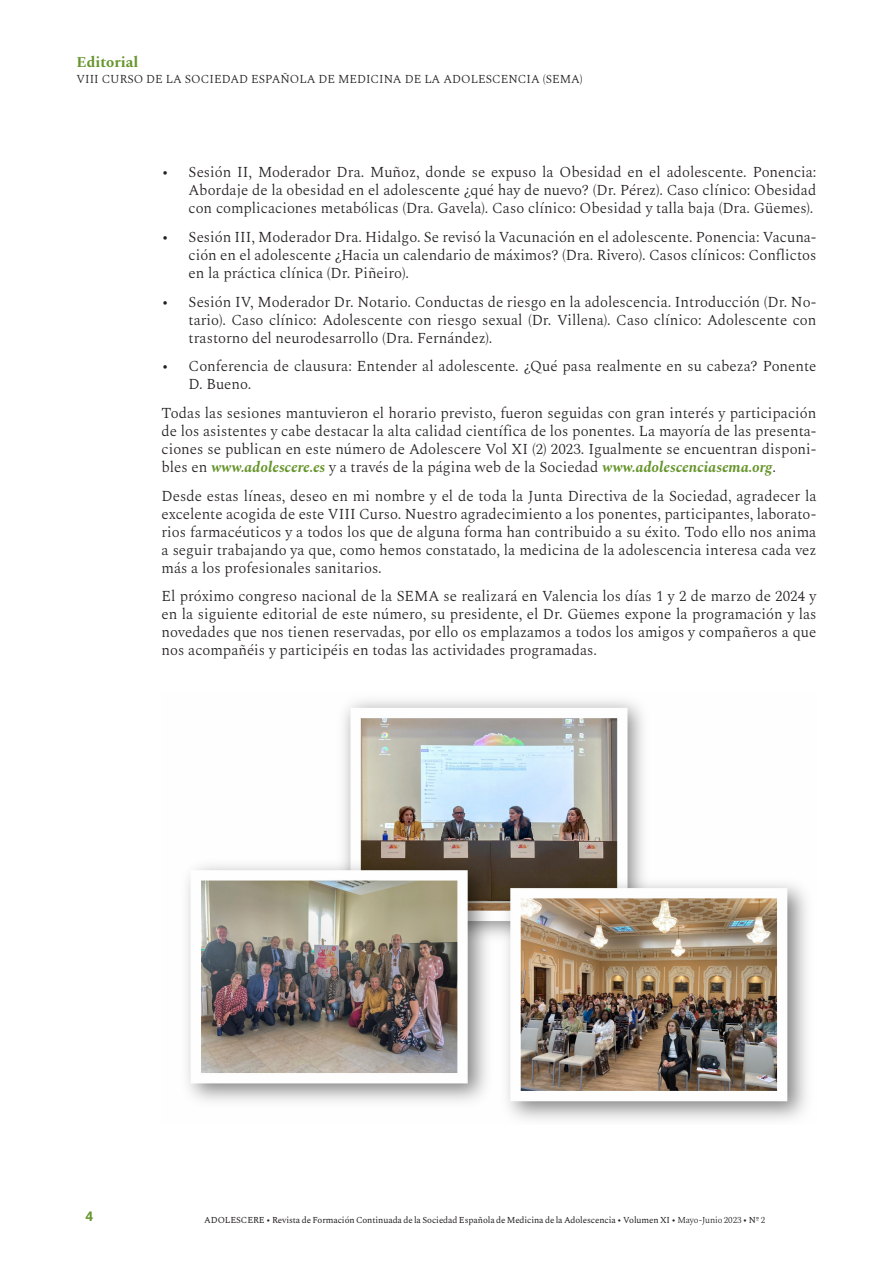
<style>
.page{position:relative;width:893px;height:1263px;background:#fff}
.page>*{position:absolute;margin:0;border:0;box-sizing:border-box;transform-origin:0 0}
.t1{font:300 15px/18px "Spectral";color:#231f20;text-align:justify}
.t2{font:700 15px "Spectral";color:#66952c}
.t3{font:700 13.5px "Segoe UI";color:#66952c}
.t4{font:300 12px "Spectral";color:#231f20}
.t5{font:9px "Spectral";letter-spacing:-.01em;color:#231f20}
.s1{font-weight:700;font-style:italic;color:#66952c}
.s2{font-weight:300}
</style>
<div class="page">
<img style="left:187px;top:700px;width:620px;height:420px">
<p class="t2" style="left:77px;top:51px;width:63px">Editorial</p>
<p class="t4" style="left:77px;top:71px;width:508px">VIII CURSO DE LA SOCIEDAD ESPAÑOLA DE MEDICINA DE LA ADOLESCENCIA (SEMA)</p>
<p class="t1" style="left:189px;top:162px;width:629px;text-indent:-27px">• Sesión II, Moderador Dra. Muñoz, donde se expuso la Obesidad en el adolescente. Ponencia:<br>Abordaje de la obesidad en el adolescente ¿qué hay de nuevo? (Dr. Pérez). Caso clínico: Obesidad con complicaciones metabólicas (Dra. Gavela). Caso clínico: Obesidad y talla baja (Dra. Güemes).</p>
<p class="t1" style="left:189px;top:227px;width:629px;text-indent:-27px">• Sesión III, Moderador Dra. Hidalgo. Se revisó la Vacunación en el adolescente. Ponencia: Vacuna&shy;ción en el adolescente ¿Hacia un calendario de máximos? (Dra. Rivero). Casos clínicos: Conflictos en la práctica clínica (Dr. Piñeiro).</p>
<p class="t1" style="left:189px;top:292px;width:629px;text-indent:-27px">• Sesión IV, Moderador Dr. Notario. Conductas de riesgo en la adolescencia. Introducción (Dr. No&shy;tario). Caso clínico: Adolescente con riesgo sexual (Dr. Villena). Caso clínico: Adolescente con trastorno del neurodesarrollo (Dra. Fernández).</p>
<p class="t1" style="left:189px;top:356px;width:629px;text-indent:-27px">• Conferencia de clausura: Entender al adolescente. ¿Qué pasa realmente en su cabeza? Ponente<br>D. Bueno.</p>
<p class="t1" style="left:162px;top:403px;width:656px">Todas las sesiones mantuvieron el horario previsto, fueron seguidas con gran interés y participación de los asistentes y cabe destacar la alta calidad científica de los ponentes. La mayoría de las presenta&shy;ciones se publican en este número de Adolescere Vol XI (2) 2023. Igualmente se encuentran disponi&shy;bles en <span class="s1">www.adolescere.es</span> y a través de la página web de la Sociedad <span class="s1">www.adolescenciasema.org</span>.</p>
<p class="t1" style="left:162px;top:486px;width:656px">Desde estas líneas, deseo en mi nombre y el de toda la Junta Directiva de la Sociedad, agradecer la excelente acogida de este VIII Curso. Nuestro agradecimiento a los ponentes, participantes, laborato&shy;rios farmacéuticos y a todos los que de alguna forma han contribuido a su éxito. Todo ello nos anima a seguir trabajando ya que, como hemos constatado, la medicina de la adolescencia interesa cada vez más a los profesionales sanitarios.</p>
<p class="t1" style="left:162px;top:586px;width:656px">El próximo congreso nacional de la SEMA se realizará en Valencia los días 1 y 2 de marzo de 2024 y en la siguiente editorial de este número, su presidente, el Dr. Güemes expone la programación y las novedades que nos tienen reservadas, por ello os emplazamos a todos los amigos y compañeros a que nos acompañéis y participéis en todas las actividades programadas.</p>
<p class="t3" style="left:86px;top:1206px;width:9px">4</p>
<p class="t5" style="left:204px;top:1214px;width:563px">ADOLESCERE • Revista de Formación Continuada de la Sociedad Española de Medicina de la Adolescencia • Volumen XI • <span class="s2">Mayo-Junio 2023</span> • Nº <span class="s2">2</span></p>
</div>
